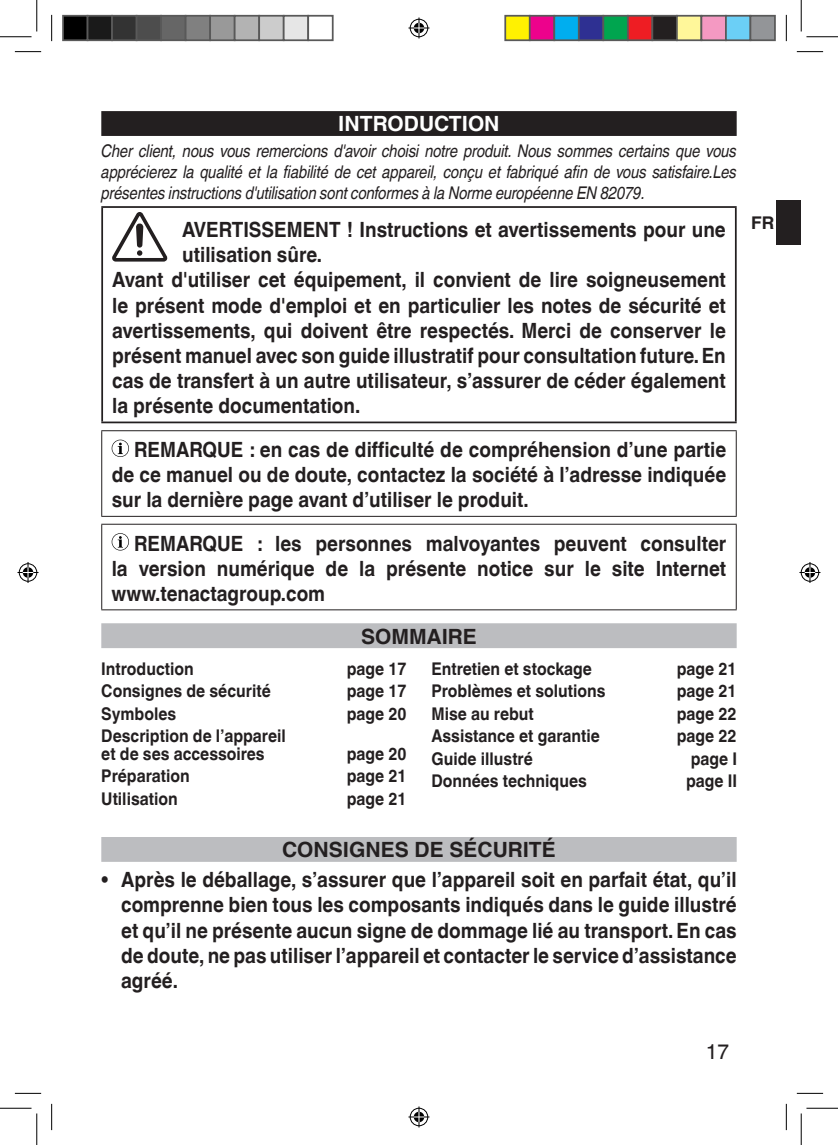
<style>
.page{position:relative;width:838px;height:1145px;background:#fff}
.page>*{position:absolute;margin:0;border:0;box-sizing:border-box;transform-origin:0 0}
.t1{font:700 21px/25.2px "Helvetica World";color:#231f20;text-align:justify;scale:.9 1}
.t2{font:700 21px "Helvetica World";color:#231f20}
.t3{font:700 21px "Helvetica World";color:#fff}
.t4{font:21px "Helvetica World";color:#231f20}
.t5{font:700 17.5px/17.5px "Helvetica World";color:#231f20;scale:.9 1}
.t6{font:italic 17.5px/21px "Helvetica World";letter-spacing:-.01em;color:#231f20;text-align:justify;scale:.85 1}
.t7{font:700 17.5px "Helvetica World";color:#231f20}
</style>
<div class="page">
<div style="left:776px;top:200px;width:25px;height:45px;background:#231f20"></div>
<div style="left:101px;top:837px;width:635px;height:25px;background:#bcbdc0"></div>
<div style="left:101px;top:111px;width:635px;height:25px;background:#231f20"></div>
<div style="left:101px;top:623px;width:635px;height:25px;background:#bcbdc0"></div>
<hr style="left:101px;top:206px;width:635px;height:2px;background:#231f20">
<hr style="left:101px;top:208px;width:2px;height:214px;background:#231f20">
<hr style="left:734px;top:208px;width:2px;height:214px;background:#231f20">
<hr style="left:101px;top:422px;width:635px;height:1px;background:#231f20">
<svg style="left:112px;top:212px;width:55px;height:50px"></svg>
<hr style="left:101px;top:430px;width:635px;height:1px;background:#231f20">
<hr style="left:101px;top:431px;width:1px;height:85px;background:#231f20">
<hr style="left:735px;top:431px;width:1px;height:85px;background:#231f20">
<hr style="left:101px;top:516px;width:635px;height:1px;background:#231f20">
<svg style="left:112px;top:440px;width:17px;height:17px"></svg>
<hr style="left:101px;top:524px;width:635px;height:1px;background:#231f20">
<hr style="left:101px;top:525px;width:1px;height:84px;background:#231f20">
<hr style="left:735px;top:525px;width:1px;height:84px;background:#231f20">
<hr style="left:101px;top:609px;width:635px;height:1px;background:#231f20">
<svg style="left:112px;top:533px;width:17px;height:18px"></svg>
<svg style="left:15px;top:51px;width:26px;height:1px"></svg>
<svg style="left:796px;top:51px;width:27px;height:1px"></svg>
<svg style="left:15px;top:1093px;width:26px;height:1px"></svg>
<svg style="left:796px;top:1093px;width:27px;height:1px"></svg>
<svg style="left:51px;top:15px;width:1px;height:26px"></svg>
<svg style="left:51px;top:1104px;width:1px;height:26px"></svg>
<svg style="left:786px;top:15px;width:1px;height:26px"></svg>
<svg style="left:786px;top:1104px;width:1px;height:26px"></svg>
<hr style="left:0;top:36px;width:32px;height:1px;background:#000">
<hr style="left:806px;top:36px;width:31px;height:1px;background:#000">
<hr style="left:0;top:1108px;width:32px;height:1px;background:#000">
<hr style="left:806px;top:1108px;width:31px;height:1px;background:#000">
<hr style="left:36px;top:0;width:1px;height:31px;background:#000">
<hr style="left:36px;top:1113px;width:1px;height:32px;background:#000">
<hr style="left:800px;top:0;width:1px;height:31px;background:#000">
<hr style="left:800px;top:1113px;width:1px;height:32px;background:#000">
<svg style="left:408px;top:18px;width:21px;height:21px"></svg>
<svg style="left:408px;top:1106px;width:21px;height:21px"></svg>
<svg style="left:18px;top:562px;width:21px;height:21px"></svg>
<svg style="left:799px;top:562px;width:21px;height:21px"></svg>
<div style="left:63px;top:16px;width:25px;height:24px;background:#000"></div>
<div style="left:62px;top:15px;width:26px;height:26px;border:2px solid #595959"></div>
<div style="left:88px;top:16px;width:24px;height:24px;background:#1a1a1a"></div>
<div style="left:87px;top:15px;width:26px;height:26px;border:2px solid #595959"></div>
<div style="left:112px;top:16px;width:25px;height:24px;background:#333"></div>
<div style="left:111px;top:15px;width:26px;height:26px;border:2px solid #595959"></div>
<div style="left:137px;top:16px;width:24px;height:24px;background:#4d4d4d"></div>
<div style="left:136px;top:15px;width:26px;height:26px;border:2px solid #595959"></div>
<div style="left:161px;top:16px;width:25px;height:24px;background:#666"></div>
<div style="left:160px;top:15px;width:26px;height:26px;border:2px solid #595959"></div>
<div style="left:186px;top:16px;width:24px;height:24px;background:#808080"></div>
<div style="left:185px;top:15px;width:26px;height:26px;border:2px solid #595959"></div>
<div style="left:210px;top:16px;width:25px;height:24px;background:#999"></div>
<div style="left:209px;top:15px;width:26px;height:26px;border:2px solid #595959"></div>
<div style="left:235px;top:16px;width:24px;height:24px;background:#b3b3b3"></div>
<div style="left:234px;top:15px;width:26px;height:26px;border:2px solid #595959"></div>
<div style="left:259px;top:16px;width:25px;height:24px;background:#ccc"></div>
<div style="left:258px;top:15px;width:26px;height:26px;border:2px solid #595959"></div>
<div style="left:284px;top:16px;width:24px;height:24px;background:#e6e6e6"></div>
<div style="left:283px;top:15px;width:26px;height:26px;border:2px solid #595959"></div>
<div style="left:307px;top:15px;width:26px;height:26px;border:2px solid #595959"></div>
<div style="left:505px;top:16px;width:24px;height:24px;background:#fff101"></div>
<div style="left:504px;top:15px;width:26px;height:26px;border:2px solid #595959"></div>
<div style="left:529px;top:16px;width:25px;height:24px;background:#ed028c"></div>
<div style="left:529px;top:15px;width:26px;height:26px;border:2px solid #595959"></div>
<div style="left:554px;top:16px;width:24px;height:24px;background:#00aeef"></div>
<div style="left:553px;top:15px;width:26px;height:26px;border:2px solid #595959"></div>
<div style="left:578px;top:16px;width:25px;height:24px;background:#2e3092"></div>
<div style="left:578px;top:15px;width:26px;height:26px;border:2px solid #595959"></div>
<div style="left:603px;top:16px;width:24px;height:24px;background:#00a54f"></div>
<div style="left:602px;top:15px;width:26px;height:26px;border:2px solid #595959"></div>
<div style="left:627px;top:16px;width:25px;height:24px;background:#ee1d23"></div>
<div style="left:627px;top:15px;width:26px;height:26px;border:2px solid #595959"></div>
<div style="left:652px;top:16px;width:24px;height:24px;background:#231f20"></div>
<div style="left:651px;top:15px;width:26px;height:26px;border:2px solid #595959"></div>
<div style="left:676px;top:16px;width:25px;height:24px;background:#fff79a"></div>
<div style="left:676px;top:15px;width:26px;height:26px;border:2px solid #595959"></div>
<div style="left:701px;top:16px;width:24px;height:24px;background:#f499c2"></div>
<div style="left:700px;top:15px;width:26px;height:26px;border:2px solid #595959"></div>
<div style="left:725px;top:16px;width:25px;height:24px;background:#6bcff6"></div>
<div style="left:725px;top:15px;width:26px;height:26px;border:2px solid #595959"></div>
<div style="left:750px;top:16px;width:24px;height:24px;background:#939598"></div>
<div style="left:749px;top:15px;width:26px;height:26px;border:2px solid #595959"></div>
<p class="t3" style="left:338px;top:112px;width:163px">INTRODUCTION</p>
<p class="t6" style="left:101px;top:141px;width:749px">Cher client, nous vous remercions d'avoir choisi notre produit. Nous sommes certains que vous apprécierez la qualité et la fiabilité de cet appareil, conçu et fabriqué afin de vous satisfaire.Les présentes instructions d'utilisation sont conformes à la Norme européenne EN 82079.</p>
<p class="t1" style="left:182px;top:217px;width:605px">AVERTISSEMENT ! Instructions et avertissements pour une</p>
<p class="t1" style="left:182px;top:242px;width:157px">utilisation sûre.</p>
<p class="t1" style="left:112px;top:268px;width:683px">Avant d'utiliser cet équipement, il convient de lire soigneusement</p>
<p class="t1" style="left:112px;top:293px;width:683px">le présent mode d'emploi et en particulier les notes de sécurité et</p>
<p class="t1" style="left:112px;top:318px;width:683px">avertissements, qui doivent être respectés. Merci de conserver le</p>
<p class="t1" style="left:112px;top:343px;width:683px">présent manuel avec son guide illustratif pour consultation future. En</p>
<p class="t1" style="left:112px;top:368px;width:683px">cas de transfert à un autre utilisateur, s’assurer de céder également</p>
<p class="t1" style="left:112px;top:394px;width:277px">la présente documentation.</p>
<p class="t1" style="left:112px;top:437px;width:684px;text-indent:22px">REMARQUE : en cas de difficulté de compréhension d’une partie de ce manuel ou de doute, contactez la société à l’adresse indiquée sur la dernière page avant d’utiliser le produit.</p>
<p class="t1" style="left:112px;top:531px;width:684px;text-indent:22px">REMARQUE : les personnes malvoyantes peuvent consulter la version numérique de la présente notice sur le site Internet www.tenactagroup.com</p>
<p class="t2" style="left:361px;top:624px;width:117px">SOMMAIRE</p>
<p class="t5" style="left:101px;top:660px;width:104px">Introduction</p>
<p class="t5" style="left:346px;top:660px;width:68px">page 17</p>
<p class="t5" style="left:101px;top:683px;width:190px">Consignes de sécurité</p>
<p class="t5" style="left:346px;top:683px;width:68px">page 17</p>
<p class="t5" style="left:101px;top:705px;width:85px">Symboles</p>
<p class="t5" style="left:346px;top:705px;width:68px">page 20</p>
<p class="t5" style="left:101px;top:727px;width:206px">Description de l’appareil et de ses accessoires</p>
<p class="t5" style="left:431px;top:660px;width:180px">Entretien et stockage</p>
<p class="t5" style="left:676px;top:660px;width:68px">page 21</p>
<p class="t5" style="left:431px;top:683px;width:195px">Problèmes et solutions</p>
<p class="t5" style="left:676px;top:683px;width:68px">page 21</p>
<p class="t5" style="left:431px;top:705px;width:115px">Mise au rebut</p>
<p class="t5" style="left:676px;top:705px;width:68px">page 22</p>
<p class="t5" style="left:431px;top:727px;width:188px">Assistance et garantie</p>
<p class="t5" style="left:676px;top:727px;width:68px">page 22</p>
<p class="t5" style="left:431px;top:750px;width:114px">Guide illustré</p>
<p class="t5" style="left:690px;top:750px;width:53px">page I</p>
<p class="t5" style="left:431px;top:773px;width:174px">Données techniques</p>
<p class="t5" style="left:686px;top:773px;width:58px">page II</p>
<p class="t5" style="left:346px;top:745px;width:68px">page 20</p>
<p class="t5" style="left:101px;top:767px;width:100px">Préparation</p>
<p class="t5" style="left:346px;top:767px;width:68px">page 21</p>
<p class="t5" style="left:101px;top:790px;width:86px">Utilisation</p>
<p class="t5" style="left:346px;top:790px;width:68px">page 21</p>
<p class="t2" style="left:282px;top:838px;width:275px">CONSIGNES DE SÉCURITÉ</p>
<p class="t1" style="left:121px;top:867px;width:685px;text-indent:-20px">• Après le déballage, s’assurer que l’appareil soit en parfait état, qu’il comprenne bien tous les composants indiqués dans le guide illustré et qu’il ne présente aucun signe de dommage lié au transport. En cas de doute, ne pas utiliser l’appareil et contacter le service d’assistance agréé.</p>
<p class="t7" style="left:751px;top:213px;width:25px">FR</p>
<p class="t4" style="left:705px;top:1039px;width:25px">17</p>
</div>
